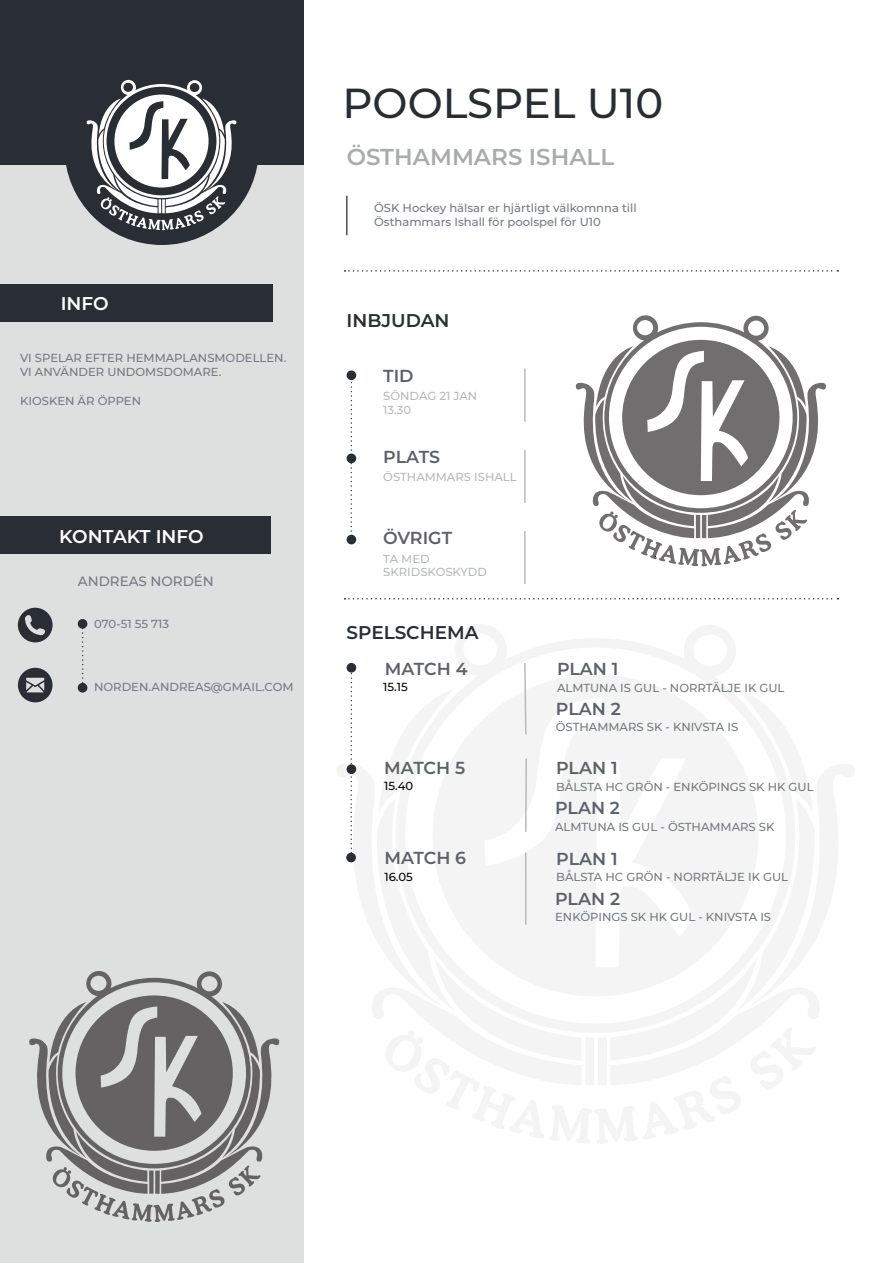
<style>
.page{position:relative;width:893px;height:1263px;background:#fff}
.page>*{position:absolute;margin:0;border:0;box-sizing:border-box;transform-origin:0 0}
.t1{font:500 41.7px "Montserrat";color:#292e35}
.t2{font:600 22.95px "Montserrat";color:#a8acac}
.t3{font:600 18.45px "Montserrat";color:#292e35}
.t4{font:600 18.45px "Montserrat";color:#fff}
.t5{font:600 17.4px "Montserrat";color:#5c616a}
.t6{font:500 13.5px "Montserrat";color:#737984}
.t7{font:500 11.55px/14.5px "Montserrat";color:#737984}
.t8{font:500 11.55px/14px "Montserrat";color:#b6b9b9}
.t9{font:500 11.55px "Montserrat";color:#000}
</style>
<div class="page">
<svg style="left:455px;top:624px;width:281px;height:37px"></svg>
<div style="left:0;top:1px;width:303px;height:1262px;background:#dedfdf"></div>
<div style="left:0;top:0;width:303px;height:165px;background:#292e35"></div>
<svg style="left:345px;top:598px;width:493px;height:1px"></svg>
<hr style="left:524px;top:369px;width:2px;height:53px;background:#b6b9b9">
<hr style="left:524px;top:450px;width:2px;height:53px;background:#b6b9b9">
<hr style="left:524px;top:531px;width:2px;height:53px;background:#b6b9b9">
<svg style="left:350px;top:380px;width:2px;height:155px"></svg>
<div style="left:347px;top:370px;width:9px;height:10px;background:#292e35;border-radius:50%"></div>
<div style="left:347px;top:454px;width:9px;height:9px;background:#292e35;border-radius:50%"></div>
<div style="left:347px;top:535px;width:9px;height:9px;background:#292e35;border-radius:50%"></div>
<svg style="left:345px;top:270px;width:493px;height:2px"></svg>
<hr style="left:346px;top:196px;width:1px;height:39px;background:#292e35">
<div style="left:64px;top:50px;width:195px;height:195px;background:#292e35;border-radius:50%"></div>
<div style="left:0;top:284px;width:273px;height:38px;background:#292e35"></div>
<svg style="left:18px;top:668px;width:35px;height:34px"></svg>
<svg style="left:18px;top:608px;width:35px;height:34px"></svg>
<svg style="left:82px;top:629px;width:1px;height:54px"></svg>
<div style="left:78px;top:619px;width:9px;height:10px;background:#292e35;border-radius:50%"></div>
<div style="left:78px;top:683px;width:9px;height:9px;background:#292e35;border-radius:50%"></div>
<div style="left:0;top:517px;width:271px;height:37px;background:#292e35"></div>
<svg style="left:85px;top:80px;width:153px;height:150px"></svg>
<svg style="left:337px;top:661px;width:517px;height:482px"></svg>
<div style="left:346px;top:853px;width:10px;height:9px;background:#292e35;border-radius:50%"></div>
<svg style="left:576px;top:315px;width:250px;height:251px"></svg>
<svg style="left:29px;top:971px;width:250px;height:251px"></svg>
<h3 class="t4" style="left:61px;top:290px;width:49px">INFO</h3>
<p class="t7" style="left:20px;top:350px;width:268px">VI SPELAR EFTER HEMMAPLANSMODELLEN.<br>VI ANVÄNDER UNDOMSDOMARE.</p>
<p class="t7" style="left:20px;top:394px;width:122px">KIOSKEN ÄR ÖPPEN</p>
<h3 class="t4" style="left:59px;top:523px;width:146px">KONTAKT INFO</h3>
<p class="t6" style="left:78px;top:572px;width:138px">ANDREAS NORDÉN</p>
<p class="t7" style="left:94px;top:616px;width:77px">070-51 55 713</p>
<p class="t7" style="left:94px;top:679px;width:201px">NORDEN.ANDREAS@GMAIL.COM</p>
<h1 class="t1" style="left:342px;top:74px;width:322px">POOLSPEL U10</h1>
<h2 class="t2" style="left:347px;top:140px;width:269px">ÖSTHAMMARS ISHALL</h2>
<p class="t7" style="left:374px;top:200px;width:264px">ÖSK Hockey hälsar er hjärtligt välkomnna till<br>Östhammars Ishall för poolspel för U10</p>
<h3 class="t3" style="left:347px;top:308px;width:104px">INBJUDAN</h3>
<h3 class="t5" style="left:383px;top:364px;width:32px">TID</h3>
<p class="t8" style="left:383px;top:389px;width:96px">SÖNDAG 21 JAN<br>13.30</p>
<h3 class="t5" style="left:383px;top:445px;width:58px">PLATS</h3>
<p class="t8" style="left:383px;top:470px;width:135px">ÖSTHAMMARS ISHALL</p>
<h3 class="t5" style="left:383px;top:526px;width:70px">ÖVRIGT</h3>
<p class="t8" style="left:383px;top:551px;width:105px">TA MED<br>SKRIDSKOSKYDD</p>
<h3 class="t3" style="left:347px;top:619px;width:133px">SPELSCHEMA</h3>
<h3 class="t5" style="left:385px;top:656px;width:84px">MATCH 4</h3>
<p class="t9" style="left:383px;top:679px;width:26px">15.15</p>
<h3 class="t5" style="left:384px;top:755px;width:83px">MATCH 5</h3>
<p class="t9" style="left:384px;top:778px;width:30px">15.40</p>
<h3 class="t5" style="left:384px;top:846px;width:83px">MATCH 6</h3>
<p class="t9" style="left:384px;top:869px;width:30px">16.05</p>
<h3 class="t5" style="left:557px;top:656px;width:63px">PLAN 1</h3>
<p class="t7" style="left:557px;top:680px;width:229px">ALMTUNA IS GUL - NORRTÄLJE IK GUL</p>
<h3 class="t5" style="left:556px;top:696px;width:66px">PLAN 2</h3>
<p class="t7" style="left:556px;top:720px;width:184px">ÖSTHAMMARS SK - KNIVSTA IS</p>
<h3 class="t5" style="left:556px;top:756px;width:63px">PLAN 1</h3>
<p class="t7" style="left:556px;top:779px;width:259px">BÅLSTA HC GRÖN - ENKÖPINGS SK HK GUL</p>
<h3 class="t5" style="left:555px;top:795px;width:66px">PLAN 2</h3>
<p class="t7" style="left:555px;top:819px;width:221px">ALMTUNA IS GUL - ÖSTHAMMARS SK</p>
<h3 class="t5" style="left:556px;top:846px;width:63px">PLAN 1</h3>
<p class="t7" style="left:556px;top:869px;width:233px">BÅLSTA HC GRÖN - NORRTÄLJE IK GUL</p>
<h3 class="t5" style="left:555px;top:886px;width:66px">PLAN 2</h3>
<p class="t7" style="left:555px;top:909px;width:217px">ENKÖPINGS SK HK GUL - KNIVSTA IS</p>
</div>
